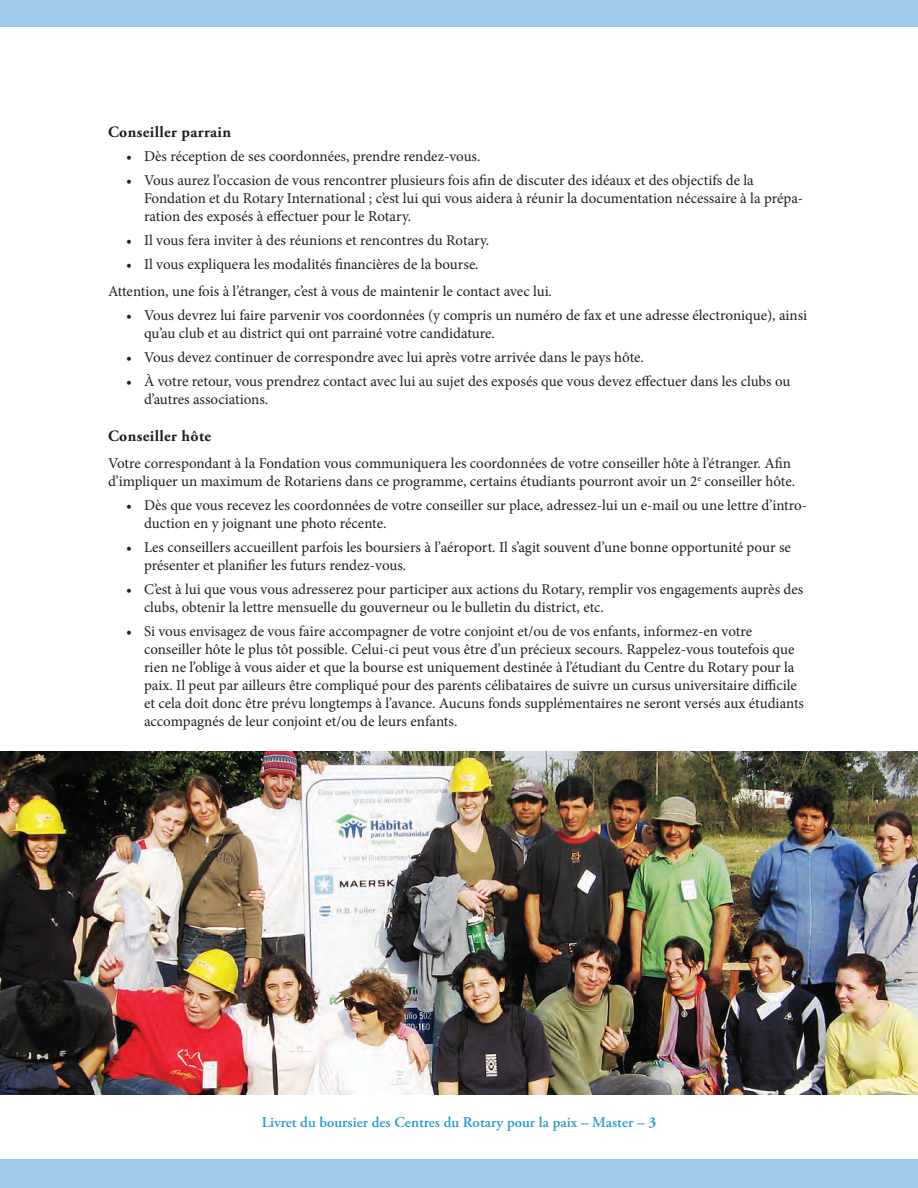
<style>
.page{position:relative;width:918px;height:1188px;background:#fff}
.page>*{position:absolute;margin:0;border:0;box-sizing:border-box;transform-origin:0 0}
.t1{font:700 15.75px "Adobe Garamond Pro";letter-spacing:.025em;color:#231f20}
.t2{font:15px/18px "Minion Pro";color:#231f20}
.t3{font:600 15px "Adobe Garamond Pro";color:#2f99cd}
.s1{font-weight:700}
</style>
<div class="page">
<img style="left:0;top:751px;width:918px;height:344px">
<div style="left:0;top:0;width:918px;height:27px;background:#9fc9eb"></div>
<div style="left:0;top:1160px;width:918px;height:28px;background:#9fc9eb"></div>
<p class="t1" style="left:108px;top:123px;width:125px">Conseiller parrain</p>
<p class="t2" style="left:126px;top:148px;width:356px">• Dès réception de ses coordonnées, prendre rendez-vous.</p>
<p class="t2" style="left:144px;top:172px;width:661px;text-indent:-18px">• Vous aurez l’occasion de vous rencontrer plusieurs fois afin de discuter des idéaux et des objectifs de la<br>Fondation et du Rotary International ; c’est lui qui vous aidera à réunir la documentation nécessaire à la prépa&shy;ration des exposés à effectuer pour le Rotary.</p>
<p class="t2" style="left:126px;top:232px;width:365px">• Il vous fera inviter à des réunions et rencontres du Rotary.</p>
<p class="t2" style="left:108px;top:251px;width:446px;line-height:27px;text-indent:18px">• Il vous expliquera les modalités financières de la bourse.<br>Attention, une fois à l’étranger, c’est à vous de maintenir le contact avec lui.</p>
<p class="t2" style="left:144px;top:307px;width:665px;text-indent:-18px">• Vous devrez lui faire parvenir vos coordonnées (y compris un numéro de fax et une adresse électronique), ainsi qu’au club et au district qui ont parrainé votre candidature.</p>
<p class="t2" style="left:126px;top:349px;width:519px">• Vous devez continuer de correspondre avec lui après votre arrivée dans le pays hôte.</p>
<p class="t2" style="left:144px;top:373px;width:648px;text-indent:-18px">• À votre retour, vous prendrez contact avec lui au sujet des exposés que vous devez effectuer dans les clubs ou d’autres associations.</p>
<p class="t1" style="left:108px;top:427px;width:105px">Conseiller hôte</p>
<p class="t2" style="left:108px;top:454px;width:689px">Votre correspondant à la Fondation vous communiquera les coordonnées de votre conseiller hôte à l’étranger. Afin d’impliquer un maximum de Rotariens dans ce programme, certains étudiants pourront avoir un 2<sup>e</sup> conseiller hôte.</p>
<p class="t2" style="left:144px;top:496px;width:665px;text-indent:-18px">• Dès que vous recevez les coordonnées de votre conseiller sur place, adressez-lui un e-mail ou une lettre d’intro&shy;duction en y joignant une photo récente.</p>
<p class="t2" style="left:144px;top:538px;width:649px;text-indent:-18px">• Les conseillers accueillent parfois les boursiers à l’aéroport. Il s’agit souvent d’une bonne opportunité pour se présenter et planifier les futurs rendez-vous.</p>
<p class="t2" style="left:144px;top:580px;width:661px;text-indent:-18px">• C’est à lui que vous vous adresserez pour participer aux actions du Rotary, remplir vos engagements auprès des clubs, obtenir la lettre mensuelle du gouverneur ou le bulletin du district, etc.</p>
<p class="t2" style="left:144px;top:622px;width:662px;text-indent:-18px">• Si vous envisagez de vous faire accompagner de votre conjoint et/ou de vos enfants, informez-en votre conseiller hôte le plus tôt possible. Celui-ci peut vous être d’un précieux secours. Rappelez-vous toutefois que rien ne l’oblige à vous aider et que la bourse est uniquement destinée à l’étudiant du Centre du Rotary pour la paix. Il peut par ailleurs être compliqué pour des parents célibataires de suivre un cursus universitaire difficile et cela doit donc être prévu longtemps à l’avance. Aucuns fonds supplémentaires ne seront versés aux étudiants accompagnés de leur conjoint et/ou de leurs enfants.</p>
<p class="t3" style="left:262px;top:1113px;width:396px">Livret du boursier des Centres du Rotary pour la paix – Master – <span class="s1">3</span></p>
</div>
